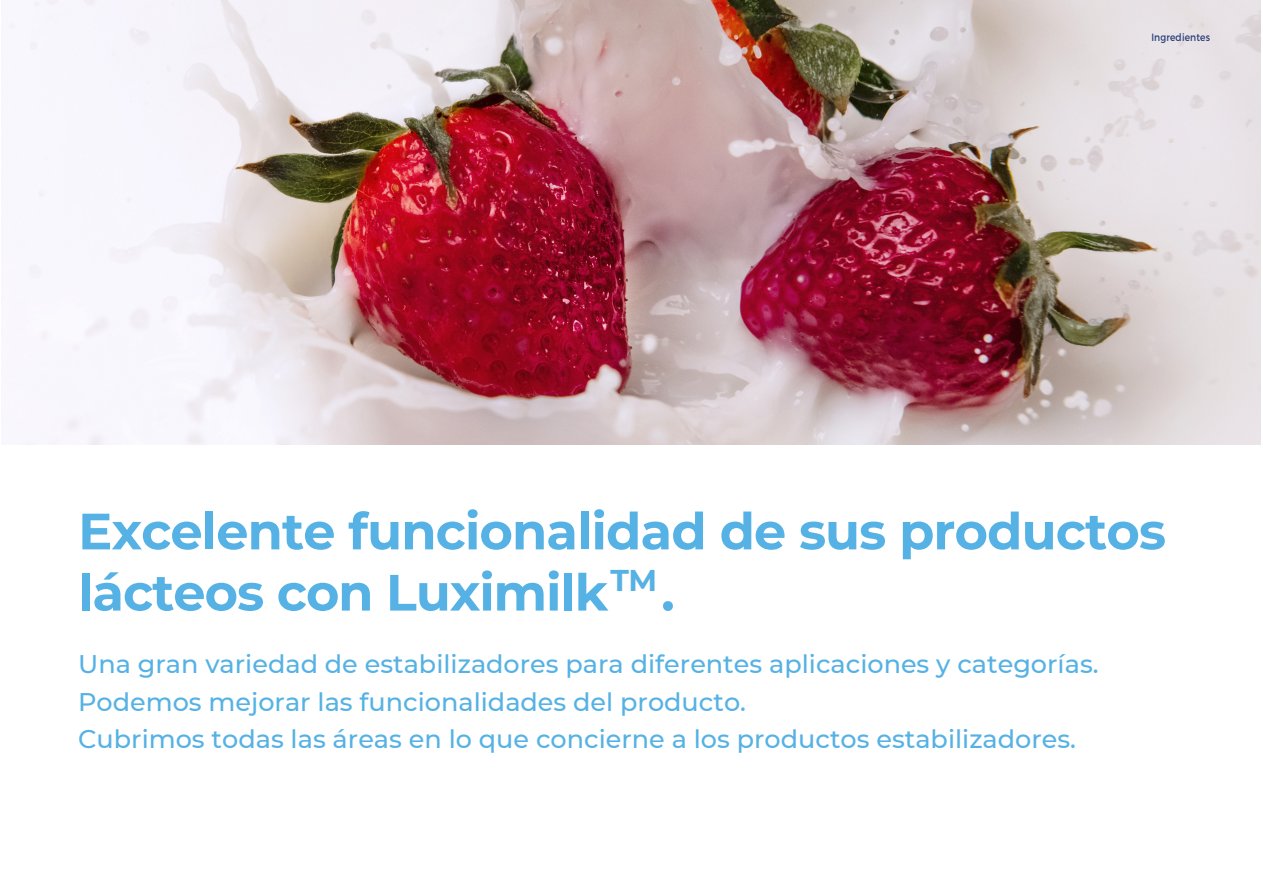
<style>
.page{position:relative;width:1263px;height:893px;background:#fff}
.page>*{position:absolute;margin:0;border:0;box-sizing:border-box;transform-origin:0 0}
.t1{font:700 51px/61.2px "Montserrat";letter-spacing:-.015em;color:#56b2e4}
.t2{font:700 30px "Montserrat";color:#56b2e4}
.t3{font:500 25.5px/37.5px "Montserrat";color:#56b2e4}
.t4{font:10.5px "Montserrat";letter-spacing:.015em;color:#293c78;scale:.87 1}
</style>
<div class="page">
<img style="left:1px;top:0;width:1260px;height:444px">
<p class="t4" style="left:1151px;top:31px;width:69px">Ingredientes</p>
<h1 class="t1" style="left:78px;top:498px;width:1089px">Excelente funcionalidad de sus productos lácteos con Luximilk .</h1>
<p class="t2" style="left:610px;top:559px;width:48px">TM</p>
<p class="t3" style="left:78px;top:644px;width:1022px">Una gran variedad de estabilizadores para diferentes aplicaciones y categorías.<br>Podemos mejorar las funcionalidades del producto.<br>Cubrimos todas las áreas en lo que concierne a los productos estabilizadores.</p>
</div>
